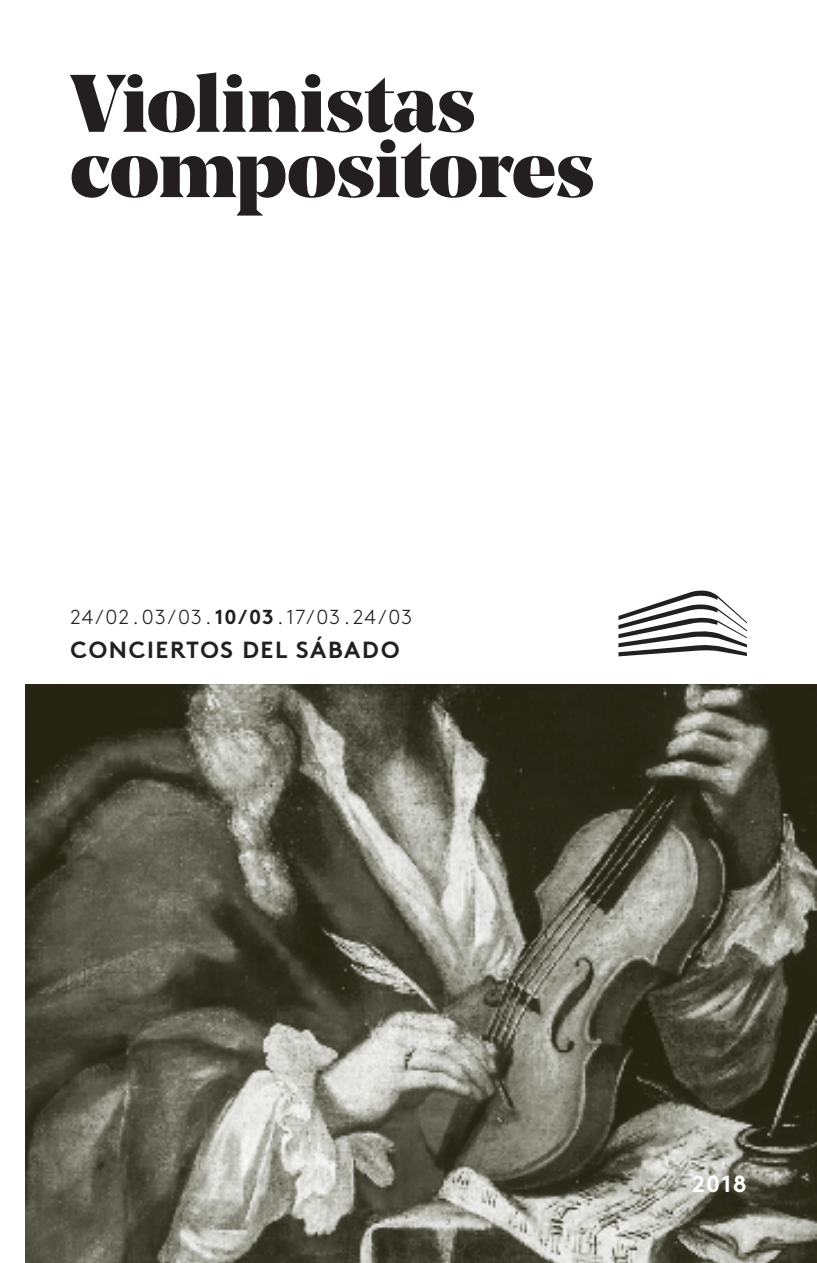
<style>
.page{position:relative;width:817px;height:1263px;background:#fff}
.page>*{position:absolute;margin:0;border:0;box-sizing:border-box;transform-origin:0 0}
.t1{font:900 81px/65.2px "Noe Display";color:#231f20}
.t2{font:700 23.4px "Brown Pro";letter-spacing:.07em;color:#231f20}
.t3{font:700 23.4px "Brown Pro";color:#fff}
.t4{font:300 20.25px "Brown Pro";letter-spacing:.045em;color:#231f20}
.s1{font-weight:700}
</style>
<div class="page">
<svg style="left:618px;top:590px;width:128px;height:66px"></svg>
<img style="left:26px;top:685px;width:790px;height:578px">
<h1 class="t1" style="left:70px;top:69px;width:525px">Violinistas compositores</h1>
<p class="t4" style="left:70px;top:602px;width:343px">24/02.03/03.<span class="s1">10/03</span>.17/03.24/03</p>
<p class="t2" style="left:70px;top:631px;width:330px">CONCIERTOS DEL SÁBADO</p>
<p class="t3" style="left:692px;top:1165px;width:56px">2018</p>
</div>
